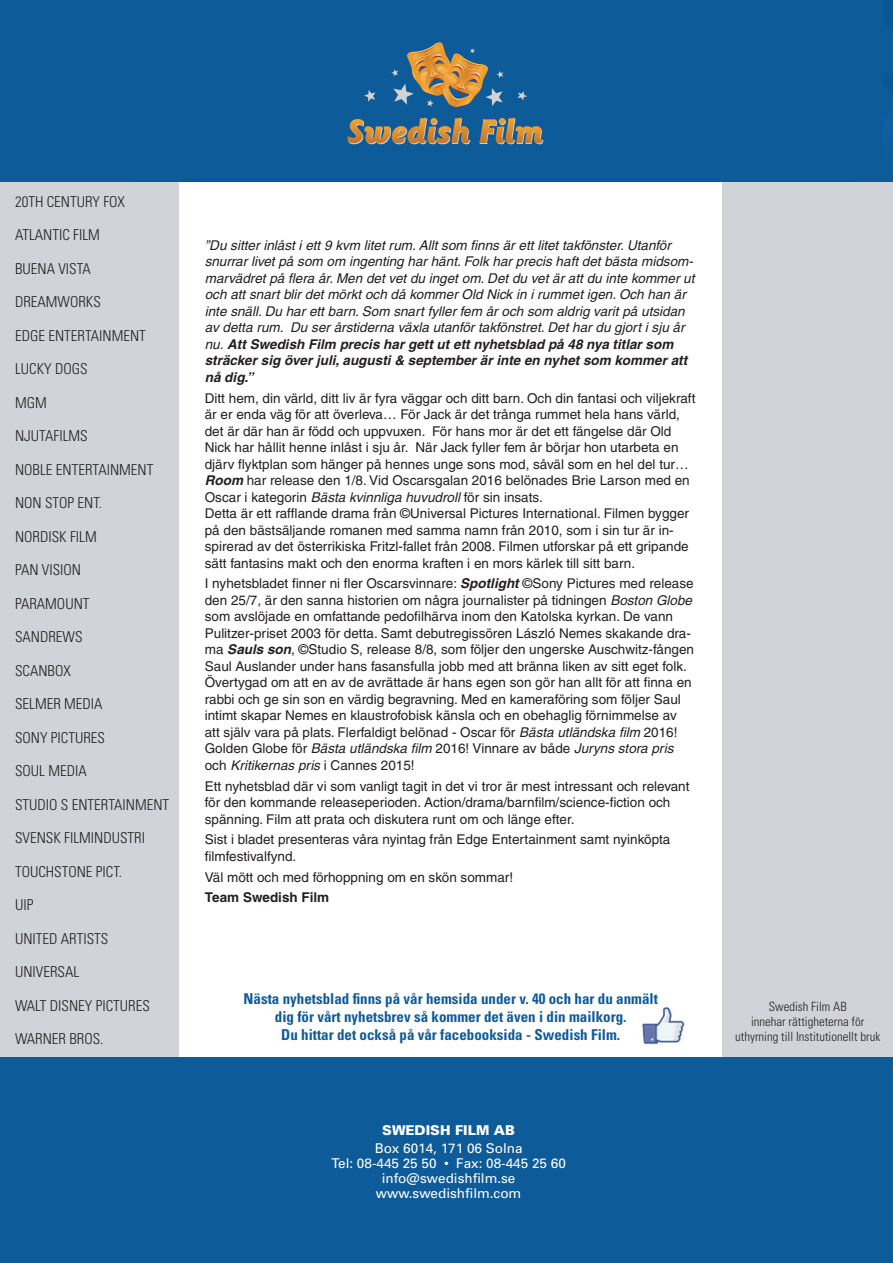
<style>
.page{position:relative;width:893px;height:1263px;background:#fff}
.page>*{position:absolute;margin:0;border:0;box-sizing:border-box;transform-origin:0 0}
.t1{font:300 condensed 15px "Univers";color:#231f20}
.t2{font:700 condensed 15px/18px "Univers";color:#0e5b99;text-align:center}
.t3{font:13.5px/16.5px "Helvetica";color:#231f20}
.t4{font:italic 13.5px/16.5px "Helvetica";color:#231f20}
.t5{font:13.5px/15px "Univers";color:#fff;text-align:center}
.t6{font:700 13.5px "Helvetica";color:#231f20}
.t7{font:900 13.5px "Univers";color:#fff}
.t8{font:300 condensed 12.75px/15px "Univers";color:#231f20;text-align:center}
.s1{font-weight:700}
.s2{font-weight:700;font-style:italic}
.s3{font-style:italic}
.s4{color:#005a9c}
</style>
<div class="page">
<img style="left:642px;top:1007px;width:43px;height:38px">
<div style="left:0;top:181px;width:179px;height:1082px;background:#d0d4d8"></div>
<div style="left:723px;top:0;width:170px;height:1061px;background:#d0d4d8"></div>
<div style="left:0;top:1058px;width:893px;height:205px;background:#0e5b99"></div>
<div style="left:1px;top:0;width:892px;height:181px;background:#0e5b99"></div>
<svg style="left:348px;top:118px;width:123px;height:26px"></svg>
<svg style="left:479px;top:118px;width:65px;height:26px"></svg>
<svg style="left:517px;top:91px;width:10px;height:9px"></svg>
<svg style="left:364px;top:90px;width:12px;height:12px"></svg>
<svg style="left:391px;top:42px;width:112px;height:66px"></svg>
<hr style="left:132px;top:180px;width:723px;height:1px;background:#005a9c">
<p class="t1" style="left:15px;top:192px;width:111px">20TH CENTURY FOX</p>
<p class="t1" style="left:15px;top:226px;width:86px">ATLANTIC FILM</p>
<p class="t1" style="left:15px;top:259px;width:77px">BUENA VISTA</p>
<p class="t1" style="left:15px;top:293px;width:87px">DREAMWORKS</p>
<p class="t1" style="left:15px;top:326px;width:132px">EDGE ENTERTAINMENT</p>
<p class="t1" style="left:15px;top:360px;width:74px">LUCKY DOGS</p>
<p class="t1" style="left:15px;top:393px;width:33px">MGM</p>
<p class="t1" style="left:15px;top:427px;width:74px">NJUTAFILMS</p>
<p class="t1" style="left:15px;top:460px;width:140px">NOBLE ENTERTAINMENT</p>
<p class="t1" style="left:15px;top:494px;width:88px">NON STOP ENT.</p>
<p class="t1" style="left:15px;top:527px;width:83px">NORDISK FILM</p>
<p class="t1" style="left:15px;top:561px;width:68px">PAN VISION</p>
<p class="t1" style="left:15px;top:594px;width:76px">PARAMOUNT</p>
<p class="t1" style="left:15px;top:628px;width:69px">SANDREWS</p>
<p class="t1" style="left:15px;top:661px;width:57px">SCANBOX</p>
<p class="t1" style="left:15px;top:695px;width:89px">SELMER MEDIA</p>
<p class="t1" style="left:15px;top:728px;width:91px">SONY PICTURES</p>
<p class="t1" style="left:15px;top:762px;width:73px">SOUL MEDIA</p>
<p class="t1" style="left:15px;top:795px;width:156px">STUDIO S ENTERTAINMENT</p>
<p class="t1" style="left:15px;top:829px;width:131px">SVENSK FILMINDUSTRI</p>
<p class="t1" style="left:15px;top:863px;width:108px">TOUCHSTONE PICT.</p>
<p class="t1" style="left:15px;top:896px;width:20px">UIP</p>
<p class="t1" style="left:15px;top:930px;width:95px">UNITED ARTISTS</p>
<p class="t1" style="left:15px;top:963px;width:66px">UNIVERSAL</p>
<p class="t1" style="left:15px;top:997px;width:136px">WALT DISNEY PICTURES</p>
<p class="t1" style="left:15px;top:1030px;width:90px">WARNER BROS.</p>
<p class="t4" style="left:205px;top:237px;width:491px">”Du sitter inlåst i ett 9 kvm litet rum. Allt som finns är ett litet takfönster. Utanför snurrar livet på som om ingenting har hänt. Folk har precis haft det bästa midsom&shy;marvädret på flera år. Men det vet du inget om. Det du vet är att du inte kommer ut och att snart blir det mörkt och då kommer Old Nick in i rummet igen. Och han är inte snäll. Du har ett barn. Som snart fyller fem år och som aldrig varit på utsidan av detta rum. Du ser årstiderna växla utanför takfönstret. Det har du gjort i sju år nu. <span class="s1">Att Swedish Film precis har gett ut ett nyhetsblad på 48 nya titlar som sträcker sig över juli, augusti &amp; september är inte en nyhet som kommer att nå dig.”</span></p>
<p class="t3" style="left:205px;top:390px;width:492px">Ditt hem, din värld, ditt liv är fyra väggar och ditt barn. Och din fantasi och viljekraft är er enda väg för att överleva… För Jack är det trånga rummet hela hans värld, det är där han är född och uppvuxen. För hans mor är det ett fängelse där Old Nick har hållit henne inlåst i sju år. När Jack fyller fem år börjar hon utarbeta en djärv flyktplan som hänger på hennes unge sons mod, såväl som en hel del tur… <span class="s2">Room</span> har release den 1/8. Vid Oscarsgalan 2016 belönades Brie Larson med en Oscar i kategorin <span class="s3">Bästa kvinnliga huvudroll</span> för sin insats.<br>Detta är ett rafflande drama från ©Universal Pictures International. Filmen bygger på den bästsäljande romanen med samma namn från 2010, som i sin tur är in&shy;spirerad av det österrikiska Fritzl-fallet från 2008. Filmen utforskar på ett gripande sätt fantasins makt och den enorma kraften i en mors kärlek till sitt barn.</p>
<p class="t3" style="left:205px;top:575px;width:491px">I nyhetsbladet finner ni fler Oscarsvinnare: <span class="s2">Spotlight</span> ©Sony Pictures med release den 25/7, är den sanna historien om några journalister på tidningen <span class="s3">Boston Globe </span>som avslöjade en omfattande pedofilhärva inom den Katolska kyrkan. De vann Pulitzer-priset 2003 för detta. Samt debutregissören László Nemes skakande dra&shy;ma <span class="s2">Sauls son</span>, ©Studio S, release 8/8, som följer den ungerske Auschwitz-fången Saul Auslander under hans fasansfulla jobb med att bränna liken av sitt eget folk.<br>Övertygad om att en av de avrättade är hans egen son gör han allt för att finna en rabbi och ge sin son en värdig begravning. Med en kameraföring som följer Saul intimt skapar Nemes en klaustrofobisk känsla och en obehaglig förnimmelse av att själv vara på plats. Flerfaldigt belönad - Oscar för <span class="s3">Bästa utländska film</span> 2016!<br>Golden Globe för <span class="s3">Bästa utländska film</span> 2016! Vinnare av både <span class="s3">Juryns stora pris </span>och <span class="s3">Kritikernas pris</span> i Cannes 2015!</p>
<p class="t3" style="left:205px;top:777px;width:486px">Ett nyhetsblad där vi som vanligt tagit in det vi tror är mest intressant och relevant för den kommande releaseperioden. Action/drama/barnfilm/science-fiction och spänning. Film att prata och diskutera runt om och länge efter.</p>
<p class="t3" style="left:205px;top:831px;width:467px">Sist i bladet presenteras våra nyintag från Edge Entertainment samt nyinköpta filmfestivalfynd.</p>
<p class="t3" style="left:205px;top:868px;width:310px">Väl mött och med förhoppning om en skön sommar!</p>
<p class="t6" style="left:205px;top:889px;width:126px">Team Swedish Film</p>
<p class="t2" style="left:244px;top:990px;width:416px">Nästa nyhetsblad finns på vår hemsida under v. 40 oc<span class="s4">h</span> har du anmält dig för vårt nyhetsbrev så kommer det även i din mailkorg.<br>Du hittar det också på vår facebooksida - Swedish Film.</p>
<p class="t7" style="left:382px;top:1122px;width:134px">SWEDISH FILM AB</p>
<p class="t5" style="left:331px;top:1141px;width:236px">Box 6014, 171 06 Solna<br>Tel: 08-445 25 50 • Fax: 08-445 25 60 info@swedishfilm.se www.swedishfilm.com</p>
<p class="t8" style="left:735px;top:999px;width:147px">Swedish Film AB<br>innehar rättigheterna för uthyrning till Institutionellt bruk</p>
</div>
